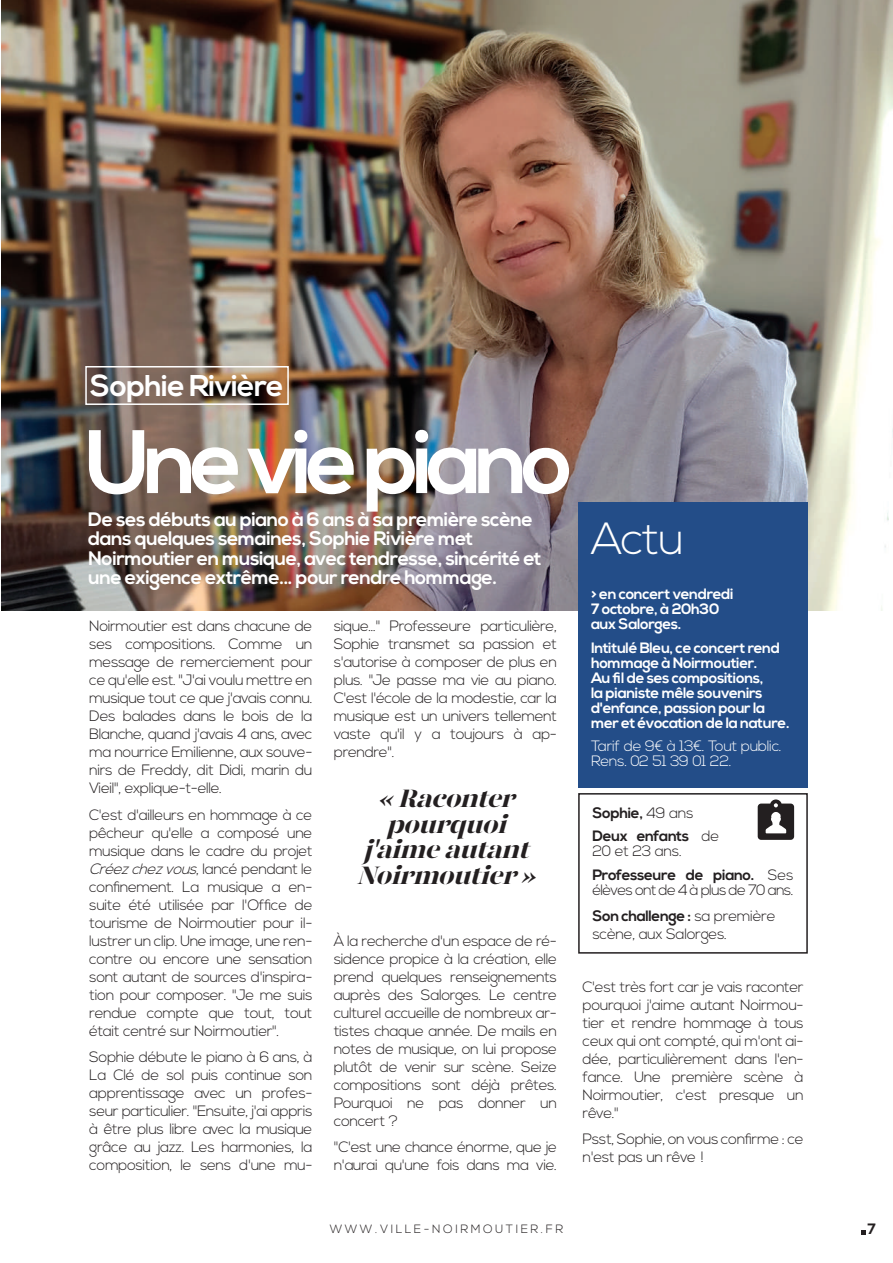
<style>
.page{position:relative;width:893px;height:1263px;background:#fff}
.page>*{position:absolute;margin:0;border:0;box-sizing:border-box;transform-origin:0 0}
.t1{font:700 90px "Nexa";letter-spacing:-.075em;color:#fff}
.t2{font:300 45px "Nexa";color:#fff}
.t3{font:700 30px "Nexa";letter-spacing:-.025em;color:#fff}
.t4{font:italic 900 25.5px/25.5px "Gabriela Stencil";color:#231f20;text-align:center}
.t5{font:700 19.5px/19.5px "Nexa";letter-spacing:-.025em;color:#fff}
.t6{font:300 15px/18px "Nexa";letter-spacing:-.03em;color:#231f20;text-align:justify}
.t7{font:700 15px/15px "Nexa";letter-spacing:-.025em;color:#fff}
.t8{font:700 15px/23.5px "Nexa";letter-spacing:-.025em;color:#231f20}
.t9{font:300 15px/26.5px "Nexa";letter-spacing:-.05em;color:#231f20}
.t10{font:300 15px/15px "Nexa";letter-spacing:-.025em;color:#fff}
.t11{font:300 12px "Nexa";letter-spacing:.21em;color:#231f20}
.s1{font-style:italic}
.s2{font-weight:300}
.s3{font-weight:700}
</style>
<div class="page">
<svg style="left:861px;top:1230px;width:4px;height:4px"></svg>
<img style="left:1px;top:0;width:892px;height:610px">
<div style="left:578px;top:502px;width:230px;height:285px;background:#234d88"></div>
<div style="left:578px;top:793px;width:230px;height:161px;border:2px solid #231f20"></div>
<svg style="left:758px;top:799px;width:36px;height:41px"></svg>
<div style="left:85px;top:366px;width:204px;height:39px;border:2px solid #fff"></div>
<h3 class="t3" style="left:90px;top:368px;width:195px">Sophie Rivière</h3>
<h1 class="t1" style="left:85px;top:410px;width:490px">Une vie piano</h1>
<h3 class="t5" style="left:88px;top:510px;width:455px">De ses débuts au piano à 6 ans à sa première scène dans quelques semaines, Sophie Rivière met Noirmoutier en musique, avec tendresse, sincérité et une exigence extrême... pour rendre hommage.</h3>
<p class="t6" style="left:89px;top:618px;width:225px">Noirmoutier est dans chacune de ses compositions. Comme un message de remerciement pour ce qu'elle est. "J'ai voulu mettre en musique tout ce que j'avais connu.<br>Des balades dans le bois de la Blanche, quand j'avais 4 ans, avec ma nourrice Emilienne, aux souve&shy;nirs de Freddy, dit Didi, marin du Vieil", explique-t-elle.</p>
<p class="t6" style="left:89px;top:806px;width:225px">C'est d'ailleurs en hommage à ce pêcheur qu'elle a composé une musique dans le cadre du projet <span class="s1">Créezchezvous</span>, l a n c é p e n d a n t l e confinement. La musique a en&shy;suite été utilisée par l'Office de tourisme de Noirmoutier pour il&shy;lustrer un clip. Une image, une ren&shy;contre ou encore une sensation sont autant de sources d'inspira&shy;tion pour composer. "Je me suis rendue compte que tout, tout était centré sur Noirmoutier".</p>
<p class="t6" style="left:89px;top:1049px;width:225px">Sophie débute le piano à 6 ans, à La Clé de sol puis continue son apprentissage avec un profes&shy;seur particulier. "Ensuite, j'ai appris à être plus libre avec la musique grâce au jazz. Les harmonies, la composition, le sens d'une mu-</p>
<p class="t6" style="left:334px;top:618px;width:225px">sique..." Professeure particulière, Sophie transmet sa passion et s'autorise à composer de plus en plus. "Je passe ma vie au piano.<br>C'est l'école de la modestie, car la musique est un univers tellement vaste qu'il y a toujours à ap&shy;prendre".</p>
<h3 class="t4" style="left:357px;top:786px;width:189px">«Raconter pourquoi j'aimeautant<br>Noirmoutier»</h3>
<p class="t6" style="left:334px;top:932px;width:225px">À la recherche d'un espace de ré&shy;sidence propice à la création, elle prend quelques renseignements auprès des Salorges. Le centre culturel accueille de nombreux ar&shy;tistes chaque année. De mails en notes de musique, on lui propose plutôt de venir sur scène. Seize compositions sont déjà prêtes.<br>Pourquoi ne pas donner un concert ?</p>
<p class="t6" style="left:334px;top:1139px;width:225px">"C'est une chance énorme, que je n'aurai qu'une fois dans ma vie.</p>
<h2 class="t2" style="left:591px;top:513px;width:94px">Actu</h2>
<p class="t7" style="left:591px;top:587px;width:144px">&gt; en concert vendredi<br>7 octobre, à 20h30 aux Salorges.</p>
<p class="t7" style="left:591px;top:641px;width:200px">Intitulé Bleu, ce concert rend hommage à Noirmoutier.<br>Au fil de ses compositions,<br>la pianiste mêle souvenirs d'enfance, passion pour la mer et évocation de la nature.</p>
<p class="t10" style="left:591px;top:739px;width:192px">Tarif de 9€ à 13€. Tout public.<br>Rens. 02 51 39 01 22.</p>
<p class="t8" style="left:592px;top:801px;width:128px">Sophie, <span class="s2">49 ans<br></span>Deux enfants <span class="s2">de</span></p>
<p class="t8" style="left:592px;top:840px;width:203px"><span class="s2">20 et 23 ans.<br></span>Professeure de piano. <span class="s2">Ses</span></p>
<p class="t9" style="left:592px;top:877px;width:203px">élèves ont de 4 à plus de 70 ans.<br><span class="s3">Son challenge :</span> sa première</p>
<p class="t6" style="left:592px;top:926px;width:136px">scène, aux Salorges.</p>
<p class="t6" style="left:583px;top:978px;width:223px">C'est très fort car je vais raconter pourquoi j'aime autant Noirmou&shy;tier et rendre hommage à tous ceux qui ont compté, qui m'ont ai&shy;dée, particulièrement dans l'en&shy;fance. Une première scène à Noirmoutier, c'est presque un rêve."</p>
<p class="t6" style="left:583px;top:1131px;width:223px">Psst, Sophie, on vous confirme : ce n'est pas un rêve !</p>
<p class="t11" style="left:330px;top:1222px;width:235px">WWW.VILLE-NOIRMOUTIER.FR</p>
<p class="t8" style="left:867px;top:1218px;width:10px">7</p>
</div>
